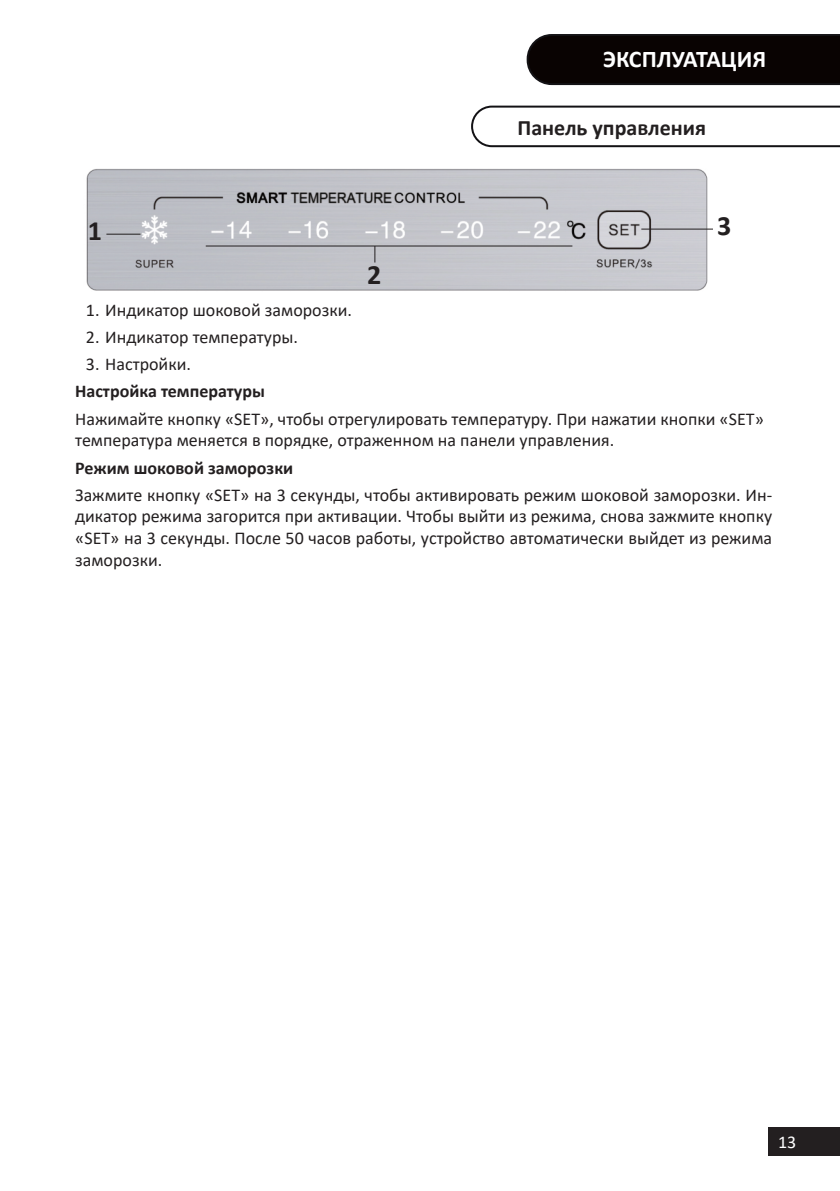
<style>
.page{position:relative;width:840px;height:1191px;background:#fff}
.page>*{position:absolute;margin:0;border:0;box-sizing:border-box;transform-origin:0 0}
.Цифры_на_схемах{font:700 28px "Calibri";color:#231f20}
.Заголовок_раздела{font:700 24px "Calibri";color:#fff}
.Подзаголовок{font:700 22px "Calibri";color:#231f20}
.t1{font:18px/21.6px "Calibri";color:#231f20}
.t2{font:700 18px "Calibri";color:#231f20}
.t3{font:18px "Calibri";color:#fff}
</style>
<div class="page">
<div style="left:767px;top:1126px;width:72px;height:29px;background:#231f20"></div>
<svg style="left:526px;top:34px;width:313px;height:51px;background:#0e0908"></svg>
<svg style="left:471px;top:106px;width:368px;height:41px"></svg>
<img style="left:86px;top:168px;width:627px;height:123px">
<hr style="left:206px;top:245px;width:366px;height:1px;background:#231f20">
<svg style="left:374px;top:246px;width:1px;height:16px"></svg>
<hr style="left:106px;top:234px;width:34px;height:1px;background:#231f20">
<hr style="left:641px;top:229px;width:71px;height:1px;background:#231f20">
<p class="Заголовок_раздела" style="left:603px;top:42px;width:164px">ЭКСПЛУАТАЦИЯ</p>
<p class="Цифры_на_схемах" style="left:88px;top:211px;width:16px">1</p>
<p class="Цифры_на_схемах" style="left:367px;top:254px;width:16px">2</p>
<p class="Подзаголовок" style="left:517px;top:112px;width:190px">Панель управления</p>
<p class="Цифры_на_схемах" style="left:716px;top:206px;width:16px">3</p>
<p class="t1" style="left:86px;top:298px;width:267px">1. Индикатор шоковой заморозки.</p>
<p class="t1" style="left:86px;top:326px;width:214px">2. Индикатор температуры.</p>
<p class="t1" style="left:86px;top:353px;width:107px">3. Настройки.</p>
<p class="t2" style="left:75px;top:378px;width:191px">Настройка температуры</p>
<p class="t1" style="left:75px;top:407px;width:689px">Нажимайте кнопку «SET», чтобы отрегулировать температуру. При нажатии кнопки «SET» температура меняется в порядке, отраженном на панели управления.</p>
<p class="t2" style="left:75px;top:455px;width:219px">Режим шоковой заморозки</p>
<p class="t1" style="left:75px;top:483px;width:698px;text-align:justify">Зажмите кнопку «SET» на 3 секунды, чтобы активировать режим шоковой заморозки. Ин&shy;дикатор режима загорится при активации. Чтобы выйти из режима, снова зажмите кнопку «SET» на 3 секунды. После 50 часов работы, устройство автоматически выйдет из режима заморозки.</p>
<p class="t3" style="left:777px;top:1129px;width:20px">13</p>
</div>
